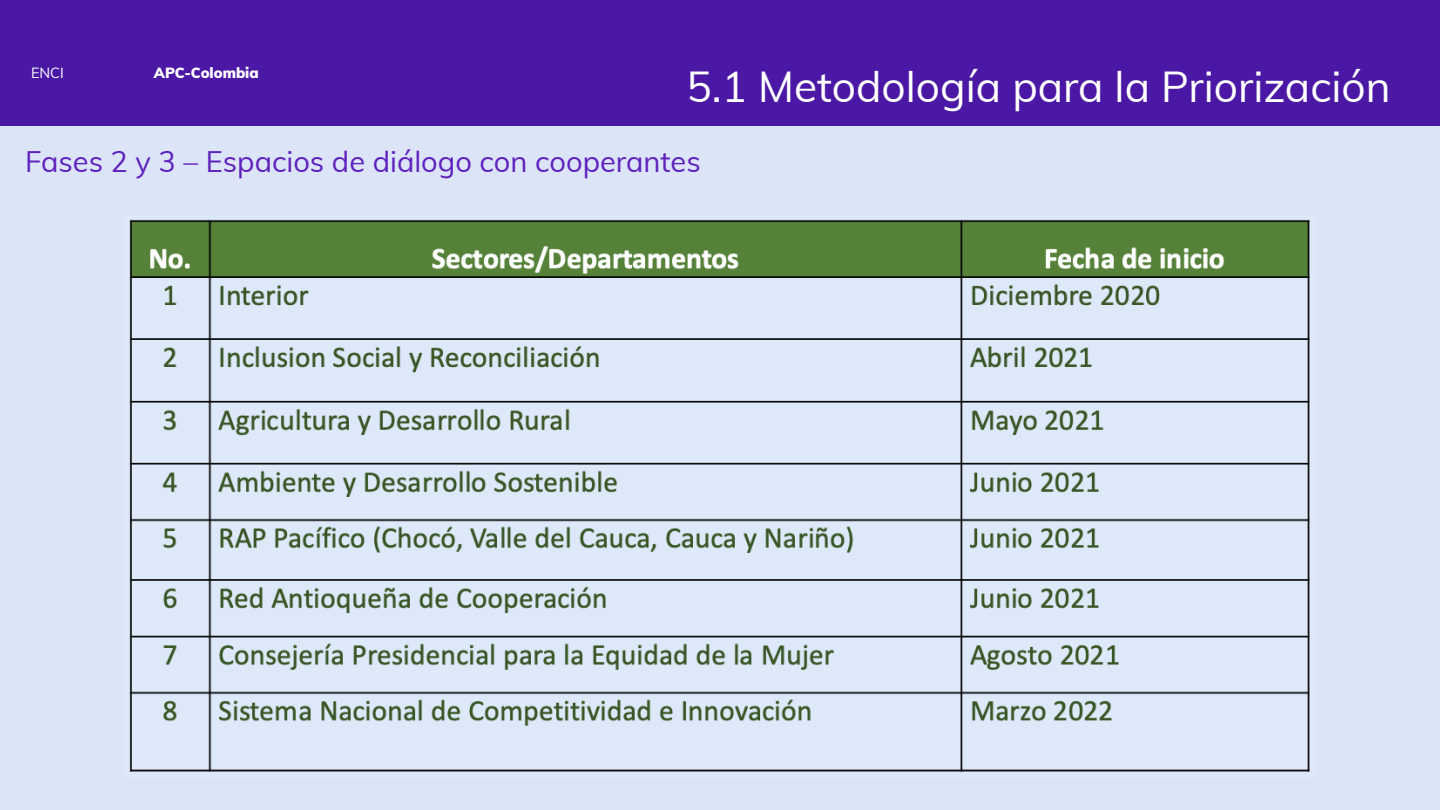
<style>
.page{position:relative;width:1440px;height:810px;background:#dbe5f7}
.page>*{position:absolute;margin:0;border:0;box-sizing:border-box;transform-origin:0 0}
.t1{font:42.38px "Muli";color:#fff}
.t2{font:29.03px "Muli";color:#5f21bc}
.t3{font:900 14.4px "Muli";color:#fff}
.t4{font:14.4px "Muli";color:#fff}
</style>
<div class="page">
<div style="left:0;top:0;width:1440px;height:125px;background:#4a18a5"></div>
<img style="left:129px;top:219px;width:1181px;height:553px">
<p class="t4" style="left:31px;top:62px;width:34px">ENCI</p>
<p class="t3" style="left:154px;top:62px;width:106px">APC-Colombia</p>
<h1 class="t1" style="left:687px;top:56px;width:705px">5.1 Metodología para la Priorización</h1>
<p class="t2" style="left:25px;top:140px;width:677px">Fases 2 y 3 – Espacios de diálogo con cooperantes</p>
</div>
